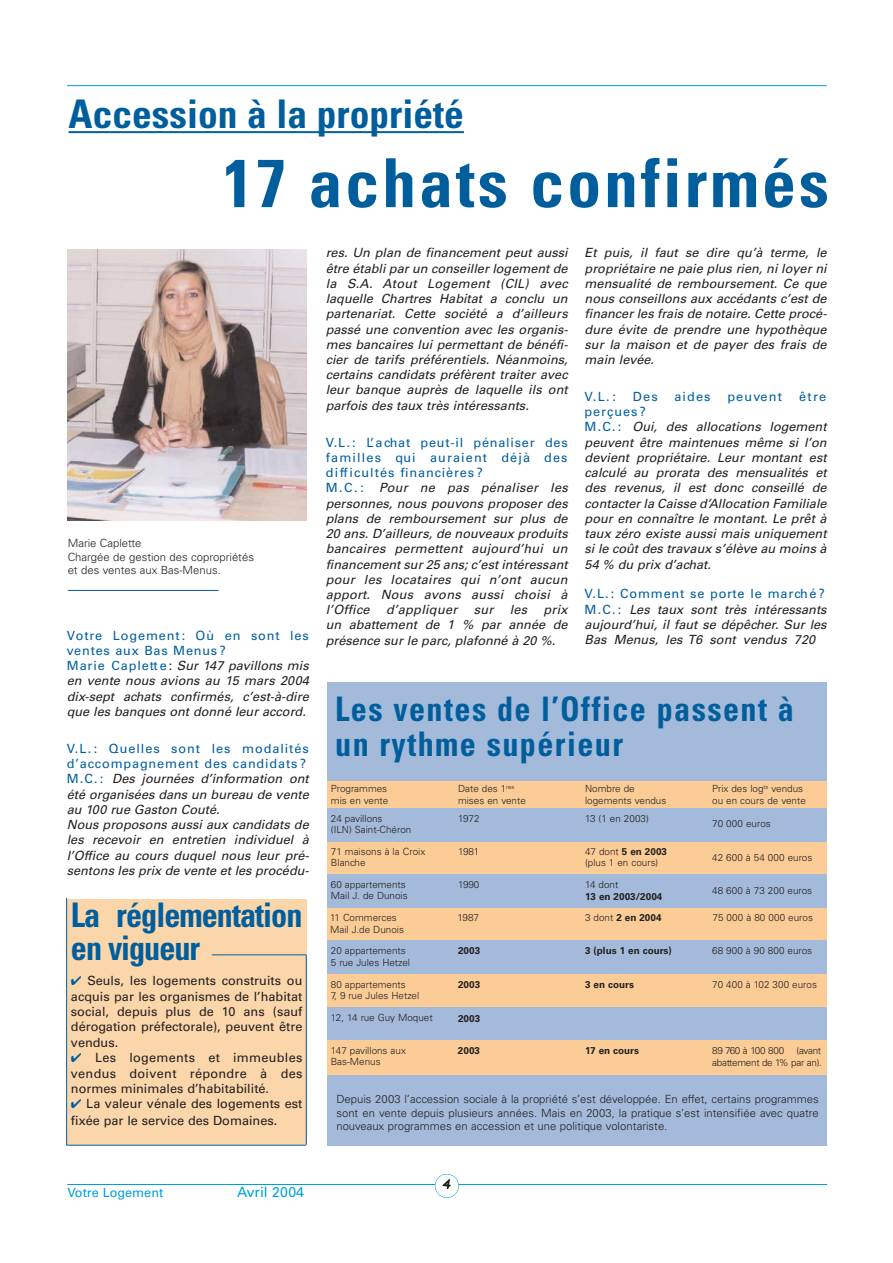
<style>
.page{position:relative;width:893px;height:1263px;background:#fff}
.page>*{position:absolute;margin:0;border:0;box-sizing:border-box;transform-origin:0 0}
.t1{font:700 condensed 67.65px "Univers";letter-spacing:.045em;color:#005e9d}
.t2{font:700 condensed 39.45px "Univers";color:#005e9d}
.t3{font:700 condensed 33.9px/35.2px "Univers";letter-spacing:.045em;color:#005e9d;scale:.95 1}
.t4{font:700 condensed 33.9px/32.4px "Univers";letter-spacing:-.03em;color:#005e9d;scale:.95 1}
.t5{font:14.1px "Univers";color:#009fda}
.t6{font:italic 12.75px/15.3px "Univers";color:#231f20}
.t7{font:12.75px/15.5px "Univers";color:#231f20;text-align:justify}
.t8{font:12.75px "Univers";letter-spacing:.09em;color:#005e9d}
.t9{font:12.75px "Univers";color:#009fda}
.t10{font:italic 12.75px "Univers";letter-spacing:.02em;color:#231f20}
.t11{font:12.75px "Apple Chancery";color:#231f20}
.t12{font:300 11.25px/13.5px "Univers";color:#231f20}
.t13{font:300 9.9px/11.2px "Univers";color:#231f20}
.t14{font:700 9.9px "Univers";color:#231f20}
.t15{font:300 9.9px/12px "Univers";letter-spacing:-.03em;color:#231f20}
.s1{font-style:normal;color:#005e9d}
.s2{font-style:normal}
.s3{color:#005e9d}
.s4{font-weight:700}
.s5{font-weight:300}
</style>
<div class="page">
<div style="left:327px;top:682px;width:499px;height:464px;background:#a3bada"></div>
<hr style="left:67px;top:85px;width:759px;height:1px;background:#009fda">
<div style="left:67px;top:899px;width:240px;height:246px;background:#fbd6ab"></div>
<hr style="left:67px;top:1184px;width:760px;height:1px;background:#009fda">
<div style="left:435px;top:1174px;width:23px;height:24px;background:#fff;border-radius:50%"></div>
<div style="left:435px;top:1174px;width:24px;height:24px;border:1px solid #009fda;border-radius:50%"></div>
<img style="left:67px;top:249px;width:239px;height:271px">
<hr style="left:68px;top:590px;width:151px;height:1px;background:#005e9d">
<hr style="left:212px;top:955px;width:94px;height:1px;background:#005e9d">
<hr style="left:67px;top:1145px;width:239px;height:1px;background:#005e9d">
<hr style="left:306px;top:955px;width:1px;height:190px;background:#005e9d">
<hr style="left:66px;top:898px;width:1px;height:247px;background:#005e9d">
<hr style="left:69px;top:131px;width:395px;height:2px;background:#005e9d">
<div style="left:327px;top:782px;width:499px;height:293px;background:#fbcc96"></div>
<div style="left:327px;top:808px;width:499px;height:34px;background:#a3bada"></div>
<div style="left:327px;top:875px;width:499px;height:33px;background:#a3bada"></div>
<div style="left:327px;top:941px;width:499px;height:33px;background:#a3bada"></div>
<div style="left:327px;top:1007px;width:499px;height:33px;background:#a3bada"></div>
<h2 class="t2" style="left:69px;top:100px;width:397px">Accession à la propriété</h2>
<h1 class="t1" style="left:223px;top:158px;width:607px">17 achats confirmés</h1>
<p class="t12" style="left:68px;top:537px;width:188px">Marie Caplette<br>Chargée de gestion des copropriétés et des ventes aux Bas-Menus.</p>
<p class="t6" style="left:67px;top:629px;width:243px"><span class="s1">Votre Logement: Où en sont les ventes aux Bas Menus?<br>Marie Caplett e</span><span class="s2">:</span> Sur 147 pavillons mis en vente nous avions au 15 mars 2004 dix-sept achats confirmés, c’est-à-dire que les banques ont donné leur accord.</p>
<p class="t6" style="left:67px;top:742px;width:244px"><span class="s1">V.L. : Quelles sont les modalités d’accompagnement des candidats?<br>M.C. :</span> Des journées d’information ont été organisées dans un bureau de vente au 100 rue Gaston Couté.<br>Nous proposons aussi aux candidats de les recevoir en entretien individuel à l’Office au cours duquel nous leur pré&shy;sentons les prix de vente et les procédu-</p>
<h3 class="t4" style="left:71px;top:903px;width:245px">La réglementation en vigueur</h3>
<p class="t7" style="left:71px;top:974px;width:233px"><span class="s3">✔</span> Seuls, les logements construits ou acquis par les organismes de l’habitat social, depuis plus de 10 ans (sauf dérogation préfectorale), peuvent être vendus.</p>
<p class="t7" style="left:71px;top:1051px;width:233px"><span class="s3">✔</span> Les logements et immeubles vendus doivent répondre à des normes minimales d’habitabilité.</p>
<p class="t7" style="left:71px;top:1097px;width:233px;line-height:16.2px"><span class="s3">✔</span> La valeur vénale des logements est fixée par le service des Domaines.</p>
<p class="t6" style="left:326px;top:246px;width:244px;text-align:justify">res. Un plan de financement peut aussi être établi par un conseiller logement de la S.A. Atout Logement (CIL) avec laquelle Chartres Habitat a conclu un partenariat. Cette société a d’ailleurs passé une convention avec les organis&shy;mes bancaires lui permettant de bénéfi&shy;cier de tarifs préférentiels. Néanmoins, certains candidats préfèrent traiter avec leur banque auprès de laquelle ils ont parfois des taux très intéressants.</p>
<p class="t6" style="left:326px;top:436px;width:243px"><span class="s1">V.L.: L’achat peut-il pénaliser des familles qui auraient déjà des difficultés financières?<br>M.C. :</span> Pour ne pas pénaliser les personnes, nous pouvons proposer des plans de remboursement sur plus de 20 ans. D’ailleurs, de nouveaux produits bancaires permettent aujourd’hui un financement sur 25 ans; c’est intéressant pour les locataires qui n’ont aucun apport. Nous avons aussi choisi à l’Office</p>
<p class="t10" style="left:386px;top:605px;width:73px">d’appliquer</p>
<p class="t6" style="left:473px;top:603px;width:21px">sur</p>
<p class="t6" style="left:509px;top:603px;width:19px">les</p>
<p class="t6" style="left:326px;top:603px;width:243px;text-align:justify;text-indent:218px">prix un abattement de 1 % par année de présence sur le parc, plafonné à 20 %.</p>
<p class="t6" style="left:584px;top:246px;width:244px;text-align:justify">Et puis, il faut se dire qu’à terme, le propriétaire ne paie plus rien, ni loyer ni mensualité de remboursement. Ce que nous conseillons aux accédants c’est de financer les frais de notaire. Cette procé&shy;dure évite de prendre une hypothèque sur la maison et de payer des frais de main levée.</p>
<p class="t8" style="left:584px;top:392px;width:33px">V.L. :</p>
<p class="t8" style="left:632px;top:392px;width:26px">Des</p>
<p class="t8" style="left:674px;top:392px;width:38px">aides</p>
<p class="t8" style="left:727px;top:392px;width:56px">peuvent</p>
<p class="t8" style="left:799px;top:392px;width:29px">être</p>
<p class="t6" style="left:584px;top:405px;width:243px"><span class="s1">perçues?<br>M.C. :</span> Oui, des allocations logement peuvent être maintenues même si l’on devient propriétaire. Leur montant est calculé au prorata des mensualités et des revenus, il est donc conseillé de contacter la Caisse d’Allocation Familiale pour en connaître le montant. Le prêt à taux zéro existe aussi mais uniquement si le coût des travaux s’élève au moins à 54 % du prix d’achat.</p>
<p class="t6" style="left:584px;top:587px;width:243px"><span class="s1">V.L.: Comment se porte le marché?<br>M.C. :</span> Les taux sont très intéressants aujourd’hui, il faut se dépêcher. Sur les Bas Menus, les T6 sont vendus 720</p>
<h3 class="t3" style="left:335px;top:694px;width:484px">Les ventes de l’Office passent à un rythme supérieur</h3>
<p class="t13" style="left:331px;top:783px;width:59px;line-height:11.9px">Programmes mis en vente</p>
<p class="t13" style="left:458px;top:783px;width:69px;line-height:11.9px">Date des 1<sup>res </sup>mises en vente</p>
<p class="t13" style="left:585px;top:783px;width:83px;line-height:11.9px">Nombre de logements vendus</p>
<p class="t13" style="left:712px;top:783px;width:95px;line-height:11.9px">Prix des log<sup>ts</sup> vendus ou en cours de vente</p>
<p class="t13" style="left:331px;top:814px;width:82px">24 pavillons<br>(ILN) Saint-Chéron</p>
<p class="t13" style="left:458px;top:813px;width:23px">1972</p>
<p class="t13" style="left:585px;top:814px;width:65px">13 (1 en 2003)</p>
<p class="t13" style="left:712px;top:819px;width:60px">70 000 euros</p>
<p class="t13" style="left:331px;top:847px;width:96px">71 maisons à la Croix<br>Blanche</p>
<p class="t13" style="left:458px;top:847px;width:23px">1981</p>
<p class="t13" style="left:585px;top:846px;width:83px;line-height:11.9px">47 dont <span class="s4">5 en 2003 </span>(plus 1 en cours)</p>
<p class="t13" style="left:712px;top:852px;width:102px">42 600 à 54 000 euros</p>
<p class="t13" style="left:331px;top:880px;width:78px">60 appartements<br>Mail J. de Dunois</p>
<p class="t13" style="left:458px;top:880px;width:23px">1990</p>
<p class="t13" style="left:585px;top:880px;width:35px">14 dont</p>
<p class="t13" style="left:712px;top:886px;width:101px">48 600 à 73 200 euros</p>
<p class="t14" style="left:585px;top:893px;width:79px">13 en 2003/2004</p>
<p class="t13" style="left:330px;top:913px;width:75px">11 Commerces<br>Mail J.de Dunois</p>
<p class="t13" style="left:457px;top:913px;width:23px">1987</p>
<p class="t14" style="left:585px;top:914px;width:78px"><span class="s5">3 dont</span> 2 en 2004</p>
<p class="t13" style="left:712px;top:913px;width:102px">75 000 à 80 000 euros</p>
<p class="t13" style="left:331px;top:946px;width:81px">20 appartements<br>5 rue Jules Hetzel</p>
<p class="t14" style="left:458px;top:947px;width:24px">2003</p>
<p class="t14" style="left:585px;top:947px;width:88px">3 (plus 1 en cours)</p>
<p class="t13" style="left:712px;top:946px;width:101px">68 900 à 90 800 euros</p>
<p class="t13" style="left:331px;top:980px;width:90px">80 appartements<br>7, 9 rue Jules Hetzel</p>
<p class="t14" style="left:458px;top:981px;width:24px">2003</p>
<p class="t14" style="left:585px;top:981px;width:50px">3 en cours</p>
<p class="t13" style="left:712px;top:980px;width:106px">70 400 à 102 300 euros</p>
<p class="t13" style="left:331px;top:1013px;width:103px">12, 14 rue Guy Moquet</p>
<p class="t14" style="left:458px;top:1015px;width:24px">2003</p>
<p class="t13" style="left:331px;top:1046px;width:76px">147 pavillons aux<br>Bas-Menus</p>
<p class="t14" style="left:458px;top:1047px;width:24px">2003</p>
<p class="t14" style="left:585px;top:1047px;width:55px">17 en cours</p>
<p class="t15" style="left:712px;top:1045px;width:111px">89 760 à 100 800 (avant abattement de 1% par an).</p>
<p class="t12" style="left:336px;top:1093px;width:484px;text-align:justify">Depuis 2003 l’accession sociale à la propriété s’est développée. En effet, certains programmes sont en vente depuis plusieurs années. Mais en 2003, la pratique s’est intensifiée avec quatre nouveaux programmes en accession et une politique volontariste.</p>
<p class="t9" style="left:67px;top:1188px;width:97px">Votre Logement</p>
<p class="t5" style="left:237px;top:1187px;width:69px">Avril 2004</p>
<p class="t11" style="left:442px;top:1175px;width:9px">4</p>
</div>
